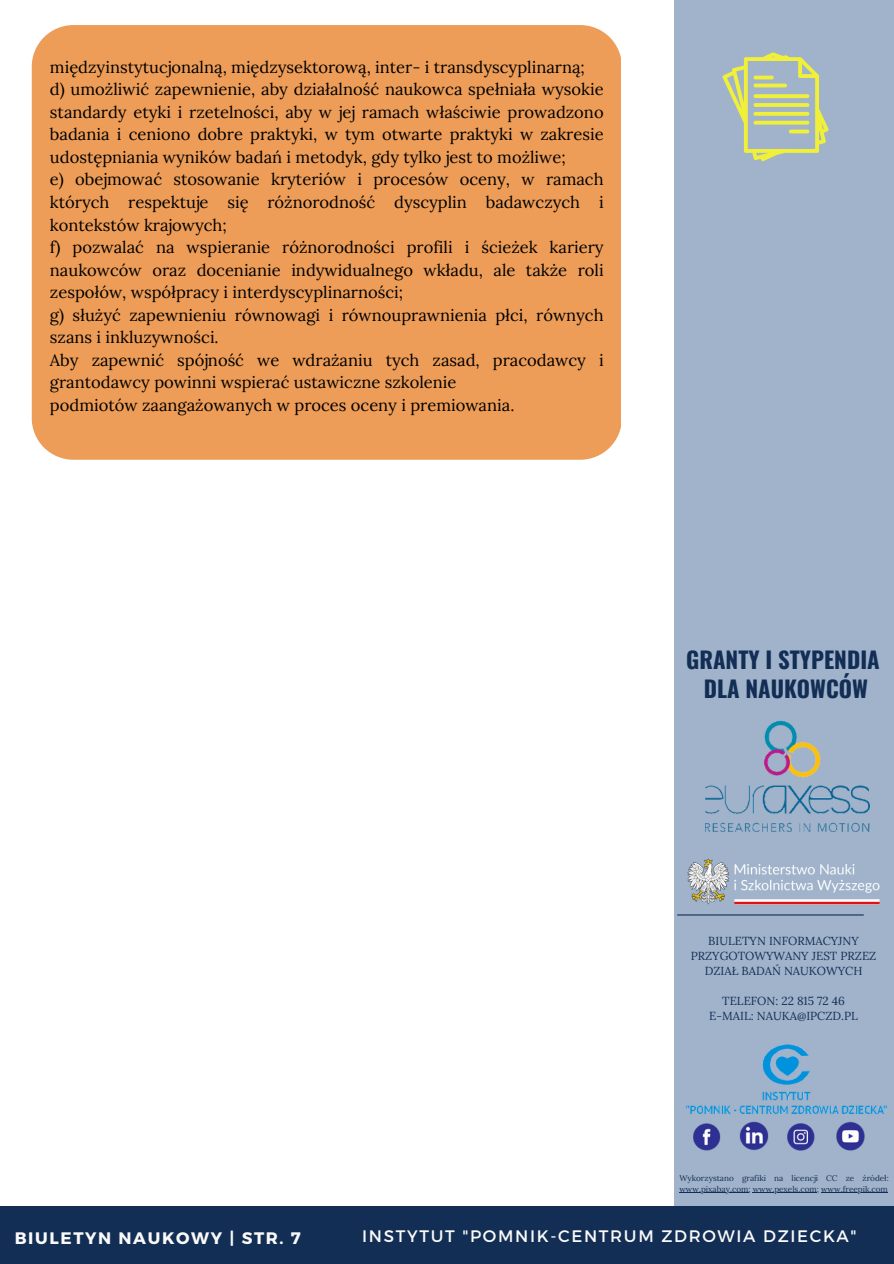
<style>
.page{position:relative;width:894px;height:1264px;background:#fff}
.page>*{position:absolute;margin:0;border:0;box-sizing:border-box;transform-origin:0 0}
.t1{font:700 22.65px/28.3px "Oswald";color:#132e54;text-align:center}
.t2{font:16.65px "Montserrat";letter-spacing:.1em;color:#fafafa}
.t3{font:700 16.65px "Montserrat";letter-spacing:.1em;color:#fafafa}
.t4{font:16.5px/22.5px "Lora";color:#000}
.t5{font:11.7px/14.9px "Lora";color:#132e54;text-align:center}
.t6{font:8.1px "Lora";color:#132e54}
</style>
<div class="page">
<div style="left:674px;top:0;width:219px;height:1214px;background:#a0b3cb"></div>
<div style="left:0;top:1206px;width:893px;height:57px;background:#132e54"></div>
<hr style="left:677px;top:914px;width:186px;height:1px;background:#132e54">
<img style="left:686px;top:1044px;width:201px;height:70px">
<img style="left:693px;top:1123px;width:28px;height:28px">
<img style="left:739px;top:1121px;width:30px;height:30px">
<img style="left:787px;top:1123px;width:28px;height:28px">
<img style="left:836px;top:1121px;width:29px;height:30px">
<img style="left:705px;top:720px;width:164px;height:111px">
<img style="left:687px;top:858px;width:193px;height:47px">
<hr style="left:679px;top:1192px;width:69px;height:1px;background:#132e54">
<hr style="left:752px;top:1192px;width:64px;height:1px;background:#132e54">
<hr style="left:820px;top:1192px;width:67px;height:1px;background:#132e54">
<div style="left:32px;top:25px;width:589px;height:435px;background:#ed9d57"></div>
<svg style="left:722px;top:52px;width:106px;height:109px"></svg>
<h2 class="t4" style="left:50px;top:56px;width:555px">międzyinstytucjonalną, międzysektorową, inter- i transdyscyplinarną; d) umożliwić zapewnienie, aby działalność naukowca spełniała wysokie standardy etyki i rzetelności, aby w jej ramach właściwie prowadzono badania i ceniono dobre praktyki, w tym otwarte praktyki w zakresie udostępniania wyników badań i metodyk, gdy tylko jest to możliwe;<br>e) obejmować stosowanie kryteriów i procesów oceny, w ramach których respektuje się różnorodność dyscyplin badawczych i kontekstów krajowych;<br>f) pozwalać na wspieranie różnorodności profili i ścieżek kariery naukowców oraz docenianie indywidualnego wkładu, ale także roli zespołów, współpracy i interdyscyplinarności;<br>g) służyć zapewnieniu równowagi i równouprawnienia płci, równych szans i inkluzywności.<br>Aby zapewnić spójność we wdrażaniu tych zasad, pracodawcy i grantodawcy powinni wspierać ustawiczne szkolenie<br>podmiotów zaangażowanych w proces oceny i premiowania.</h2>
<p class="t1" style="left:686px;top:645px;width:195px">GRANTY I STYPENDIA<br>DLA NAUKOWCÓW</p>
<p class="t5" style="left:690px;top:933px;width:187px">BIULETYN INFORMACYJNY<br>PRZYGOTOWYWANY JEST PRZEZ<br>DZIAŁ BADAŃ NAUKOWYCH</p>
<p class="t5" style="left:709px;top:992px;width:150px">TELEFON: 22 815 72 46<br>E-MAIL: NAUKA@IPCZD.PL</p>
<p class="t6" style="left:679px;top:1172px;width:211px">Wykorzystano grafiki na licencji CC ze źródeł:</p>
<h4 class="t6" style="left:679px;top:1183px;width:210px">www.pixabay.com; www.pexels.com; www.freepik.com</h4>
<p class="t3" style="left:15px;top:1227px;width:287px">BIULETYN NAUKOWY | STR. 7</p>
<p class="t2" style="left:362px;top:1224px;width:495px">INSTYTUT "POMNIK-CENTRUM ZDROWIA DZIECKA"</p>
</div>
